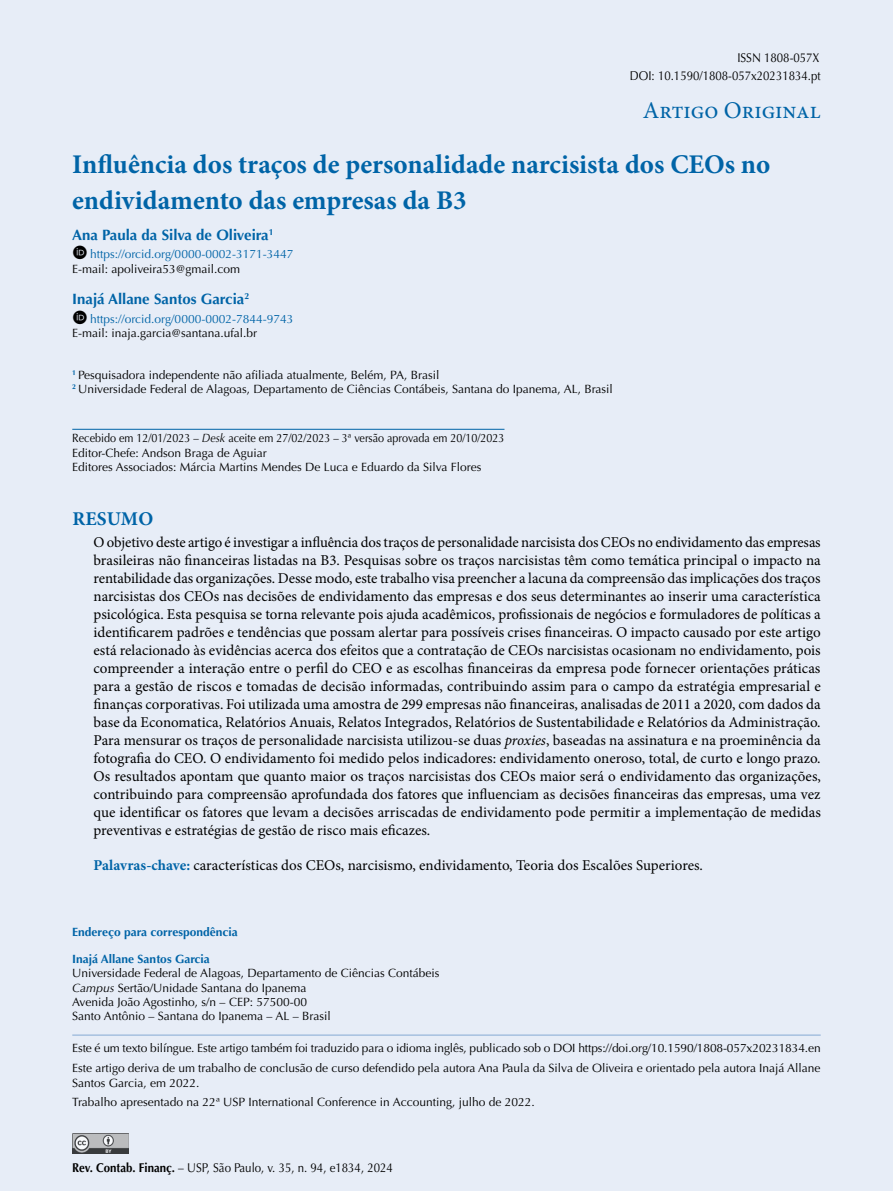
<style>
.page{position:relative;width:893px;height:1191px;background:#e7edf7}
.page>*{position:absolute;margin:0;border:0;box-sizing:border-box;transform-origin:0 0}
.t1{font:700 27px/36px "Minion Pro";color:#0064a7}
.t2{font:24px "Minion Pro";color:#0064a7}
.t3{font:700 19.5px "Minion Pro";letter-spacing:.005em;color:#0064a7}
.t4{font:15px/18px "Minion Pro";color:#000;text-align:justify}
.t5{font:700 15px "Optima LT Std";color:#0064a7}
.t6{font:12.75px/18px "Optima LT Std";color:#000;text-align:right;scale:.9 1}
.t7{font:12px/14.4px "Optima LT Std";color:#000}
.t8{font:12px/14.4px "Optima LT Std";color:#000;scale:.9 1}
.t9{font:12px "Optima LT Std";color:#0064a7}
.t10{font:700 12px "Optima LT Std";color:#0064a7}
.s1{font-style:italic}
.s2{font-weight:700;color:#0064a7}
.s3{font-weight:700}
</style>
<div class="page">
<img style="left:72px;top:1133px;width:56px;height:20px">
<hr style="left:72px;top:1034px;width:749px;height:1px;background:#84a9d3">
<hr style="left:72px;top:429px;width:432px;height:1px;background:#0064a7">
<p class="t6" style="left:630px;top:49px;width:213px">ISSN 1808-057X<br>DOI: 10.1590/1808-057x20231834.pt</p>
<h2 class="t2" style="left:643px;top:94px;width:179px">Artigo Original</h2>
<h1 class="t1" style="left:72px;top:146px;width:700px">Influência dos traços de personalidade narcisista dos CEOs no endividamento das empresas da B3</h1>
<p class="t5" style="left:72px;top:226px;width:203px">Ana Paula da Silva de Oliveira<sup>1</sup></p>
<p class="t9" style="left:90px;top:247px;width:205px">https://orcid.org/0000-0002-3171-3447</p>
<p class="t7" style="left:72px;top:262px;width:169px">E-mail: apoliveira53@gmail.com</p>
<p class="t5" style="left:72px;top:290px;width:178px">Inajá Allane Santos Garcia<sup>2</sup></p>
<p class="t9" style="left:90px;top:311px;width:205px">https://orcid.org/0000-0002-7844-9743</p>
<p class="t7" style="left:72px;top:326px;width:186px">E-mail: inaja.garcia@santana.ufal.br</p>
<p class="t7" style="left:72px;top:368px;width:542px"><sup>1</sup> Pesquisadora independente não afiliada atualmente, Belém, PA, Brasil<br><sup>2</sup> Universidade Federal de Alagoas, Departamento de Ciências Contábeis, Santana do Ipanema, AL, Brasil</p>
<p class="t8" style="left:72px;top:431px;width:482px">Recebido em 12/01/2023 – <span class="s1">Desk</span> aceite em 27/02/2023 – 3ª versão aprovada em 20/10/2023<br>Editor-Chefe: Andson Braga de Aguiar<br>Editores Associados: Márcia Martins Mendes De Luca e Eduardo da Silva Flores</p>
<h3 class="t3" style="left:72px;top:505px;width:82px">RESUMO</h3>
<p class="t4" style="left:94px;top:533px;width:729px">O objetivo deste artigo é investigar a influência dos traços de personalidade narcisista dos CEOs no endividamento das empresas brasileiras não financeiras listadas na B3. Pesquisas sobre os traços narcisistas têm como temática principal o impacto na rentabilidade das organizações. Desse modo, este trabalho visa preencher a lacuna da compreensão das implicações dos traços narcisistas dos CEOs nas decisões de endividamento das empresas e dos seus determinantes ao inserir uma característica psicológica. Esta pesquisa se torna relevante pois ajuda acadêmicos, profissionais de negócios e formuladores de políticas a identificarem padrões e tendências que possam alertar para possíveis crises financeiras. O impacto causado por este artigo está relacionado às evidências acerca dos efeitos que a contratação de CEOs narcisistas ocasionam no endividamento, pois compreender a interação entre o perfil do CEO e as escolhas financeiras da empresa pode fornecer orientações práticas para a gestão de riscos e tomadas de decisão informadas, contribuindo assim para o campo da estratégia empresarial e finanças corporativas. Foi utilizada uma amostra de 299 empresas não financeiras, analisadas de 2011 a 2020, com dados da base da Economatica, Relatórios Anuais, Relatos Integrados, Relatórios de Sustentabilidade e Relatórios da Administração.<br>Para mensurar os traços de personalidade narcisista utilizou-se duas <span class="s1">proxies</span>, baseadas na assinatura e na proeminência da fotografia do CEO. O endividamento foi medido pelos indicadores: endividamento oneroso, total, de curto e longo prazo.<br>Os resultados apontam que quanto maior os traços narcisistas dos CEOs maior será o endividamento das organizações, contribuindo para compreensão aprofundada dos fatores que influenciam as decisões financeiras das empresas, uma vez que identificar os fatores que levam a decisões arriscadas de endividamento pode permitir a implementação de medidas preventivas e estratégias de gestão de risco mais eficazes.</p>
<p class="t4" style="left:94px;top:856px;width:611px"><span class="s2">Palavras-chave:</span> características dos CEOs, narcisismo, endividamento, Teoria dos Escalões Superiores.</p>
<p class="t10" style="left:72px;top:924px;width:167px">Endereço para correspondência</p>
<p class="t10" style="left:72px;top:951px;width:139px">Inajá Allane Santos Garcia</p>
<p class="t7" style="left:72px;top:966px;width:369px">Universidade Federal de Alagoas, Departamento de Ciências Contábeis <span class="s1">Campus</span> Sertão/Unidade Santana do Ipanema<br>Avenida João Agostinho, s/n – CEP: 57500-00<br>Santo Antônio – Santana do Ipanema – AL – Brasil</p>
<p class="t7" style="left:72px;top:1039px;width:750px;line-height:19.2px">Este é um texto bilíngue. Este artigo também foi traduzido para o idioma inglês, publicado sob o DOI https://doi.org/10.1590/1808-057x20231834.en<br>Este artigo deriva de um trabalho de conclusão de curso defendido pela autora Ana Paula da Silva de Oliveira e orientado pela autora Inajá Allane</p>
<p class="t7" style="left:72px;top:1073px;width:464px;line-height:19.2px">Santos Garcia, em 2022.<br>Trabalho apresentado na 22ª USP International Conference in Accounting, julho de 2022.</p>
<p class="t6" style="left:72px;top:1158px;width:358px"><span class="s3">Rev. Contab. Finanç.</span> – USP, São Paulo, v. 35, n. 94, e1834, 2024</p>
</div>
